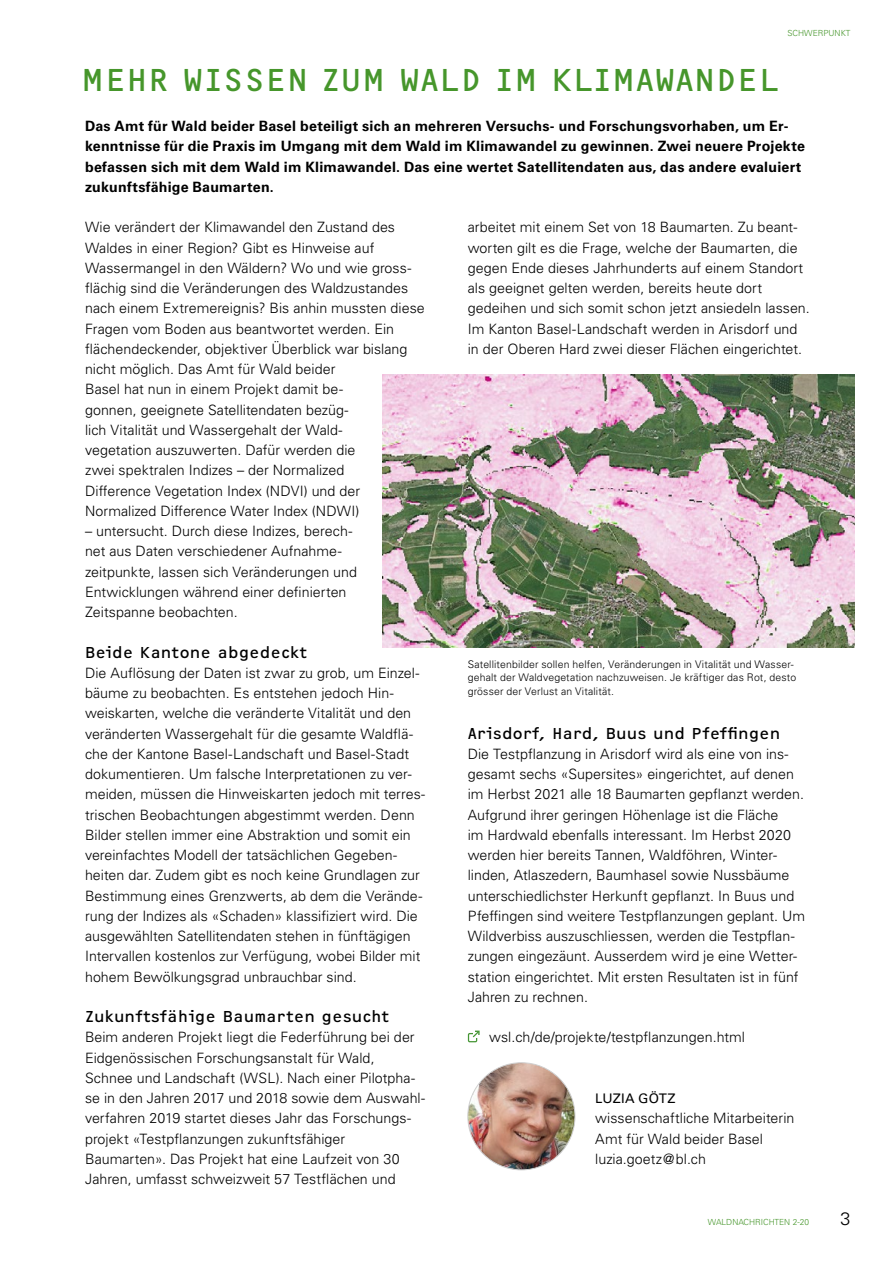
<style>
.page{position:relative;width:893px;height:1263px;background:#fff}
.page>*{position:absolute;margin:0;border:0;box-sizing:border-box;transform-origin:0 0}
.Überschrift_1__grün{font:33px "OCRF Pro";letter-spacing:.01em;color:#46962b}
.t1{font:300 18px "Univers LT Std";color:#000}
.Überschrift_2__schwa{font:16.5px "OCRF Pro";color:#000}
.Fliesstext{font:16.5px "OCRF Pro";color:#000}
.Fliesstext-2{font:300 14.25px/20.2px "Univers LT Pro 45";color:#000}
.Lead__schwarz{font:700 14.25px/20.2px "Univers LT Pro 65";letter-spacing:.015em;color:#000}
.Name_unter_Text{font:13.2px "Univers LT Pro 55 Roman";letter-spacing:.005em;color:#000}
.Bildunterschrift__Te{font:300 10.5px/13.5px "Univers LT Pro 45";letter-spacing:.015em;color:#000}
.Seitenindex_oben{font:300 8.4px "Univers LT Std";color:#46962b}
</style>
<div class="page">
<svg style="left:467px;top:1034px;width:11px;height:9px"></svg>
<div style="left:468px;top:1033px;width:9px;height:9px;background:#fff"></div>
<div style="left:468px;top:1033px;width:9px;height:9px;border:1px solid #469635"></div>
<svg style="left:471px;top:1030px;width:9px;height:9px"></svg>
<img style="left:383px;top:374px;width:472px;height:273px">
<img style="left:468px;top:1063px;width:107px;height:107px;border-radius:54px">
<p class="Seitenindex_oben" style="left:787px;top:28px;width:64px">SCHWERPUNKT</p>
<p class="Überschrift_1__grün" style="left:81px;top:53px;width:700px">MEHR WISSEN ZUM WALD IM KLIMAWANDEL</p>
<p class="Lead__schwarz" style="left:85px;top:115px;width:721px">Das Amt für Wald beider Basel beteiligt sich an mehreren Versuchs- und Forschungsvorhaben, um Er&shy;kenntnisse für die Praxis im Umgang mit dem Wald im Klimawandel zu gewinnen. Zwei neuere Projekte befassen sich mit dem Wald im Klimawandel. Das eine wertet Satellitendaten aus, das andere evaluiert zukunftsfähige Baumarten.</p>
<p class="Fliesstext-2" style="left:468px;top:217px;width:344px">arbeitet mit einem Set von 18 Baumarten. Zu beant&shy;worten gilt es die Frage, welche der Baumarten, die gegen Ende dieses Jahrhunderts auf einem Standort als geeignet gelten werden, bereits heute dort gedeihen und sich somit schon jetzt ansiedeln lassen.<br>Im Kanton Basel-Landschaft werden in Arisdorf und in der Oberen Hard zwei dieser Flächen eingerichtet.</p>
<p class="Fliesstext-2" style="left:85px;top:217px;width:341px">Wie verändert der Klimawandel den Zustand des Waldes in einer Region? Gibt es Hinweise auf Wassermangel in den Wäldern? Wo und wie gross&shy;flächig sind die Veränderungen des Waldzustandes nach einem Extremereignis? Bis anhin mussten diese Fragen vom Boden aus beantwortet werden. Ein flächendeckender, objektiver Überblick war bislang nicht möglich. Das Amt für Wald beider<br>Basel hat nun in einem Projekt damit be-<br>gonnen, geeignete Satellitendaten bezüg-<br>lich Vitalität und Wassergehalt der Wald-<br>vegetation auszuwerten. Dafür werden die<br>zwei spektralen Indizes – der Normalized<br>Difference Vegetation Index (NDVI) und der Normalized Difference Water Index (NDWI)</p>
<p class="Fliesstext-2" style="left:85px;top:520px;width:274px">– untersucht. Durch diese Indizes, berech&shy;net aus Daten verschiedener Aufnahme&shy;zeitpunkte, lassen sich Veränderungen und Entwicklungen während einer definierten Zeitspanne beobachten.</p>
<p class="Überschrift_2__schwa" style="left:85px;top:639px;width:224px">Beide Kantone abgedeckt</p>
<p class="Fliesstext-2" style="left:85px;top:662px;width:342px">Die Auflösung der Daten ist zwar zu grob, um Einzel&shy;bäume zu beobachten. Es entstehen jedoch Hin&shy;weiskarten, welche die veränderte Vitalität und den veränderten Wassergehalt für die gesamte Waldflä&shy;che der Kantone Basel-Landschaft und Basel-Stadt dokumentieren. Um falsche Interpretationen zu ver&shy;meiden, müssen die Hinweiskarten jedoch mit terres&shy;trischen Beobachtungen abgestimmt werden. Denn Bilder stellen immer eine Abstraktion und somit ein vereinfachtes Modell der tatsächlichen Gegeben&shy;heiten dar. Zudem gibt es noch keine Grundlagen zur Bestimmung eines Grenzwerts, ab dem die Verände&shy;rung der Indizes als «Schaden» klassifiziert wird. Die ausgewählten Satellitendaten stehen in fünftägigen Intervallen kostenlos zur Verfügung, wobei Bilder mit hohem Bewölkungsgrad unbrauchbar sind.</p>
<p class="Überschrift_2__schwa" style="left:85px;top:1003px;width:306px">Zukunftsfähige Baumarten gesucht</p>
<p class="Fliesstext-2" style="left:85px;top:1027px;width:342px">Beim anderen Projekt liegt die Federführung bei der Eidgenössischen Forschungsanstalt für Wald, Schnee und Landschaft (WSL). Nach einer Pilotpha&shy;se in den Jahren 2017 und 2018 sowie dem Auswahl&shy;verfahren 2019 startet dieses Jahr das Forschungs&shy;projekt «Testpflanzungen zukunftsfähiger Baumarten». Das Projekt hat eine Laufzeit von 30<br>Jahren, umfasst schweizweit 57 Testflächen und</p>
<p class="Bildunterschrift__Te" style="left:468px;top:657px;width:330px">Satellitenbilder sollen helfen, Veränderungen in Vitalität und Wasser&shy;gehalt der Waldvegetation nachzuweisen. Je kräftiger das Rot, desto grösser der Verlust an Vitalität.</p>
<p class="Fliesstext" style="left:468px;top:720px;width:314px">Arisdorf, Hard, Buus und Pfeffingen</p>
<p class="Fliesstext-2" style="left:468px;top:743px;width:339px">Die Testpflanzung in Arisdorf wird als eine von ins&shy;gesamt sechs «Supersites» eingerichtet, auf denen im Herbst 2021 alle 18 Baumarten gepflanzt werden.<br>Aufgrund ihrer geringen Höhenlage ist die Fläche<br>im Hardwald ebenfalls interessant. Im Herbst 2020 werden hier bereits Tannen, Waldföhren, Winter&shy;linden, Atlaszedern, Baumhasel sowie Nussbäume unterschiedlichster Herkunft gepflanzt. In Buus und Pfeffingen sind weitere Testpflanzungen geplant. Um Wildverbiss auszuschliessen, werden die Testpflan&shy;zungen eingezäunt. Ausserdem wird je eine Wetter&shy;station eingerichtet. Mit ersten Resultaten ist in fünf Jahren zu rechnen.</p>
<p class="Fliesstext-2" style="left:489px;top:1027px;width:257px">wsl.ch/de/projekte/testpflanzungen.html</p>
<p class="Name_unter_Text" style="left:595px;top:1089px;width:82px">LUZIA GÖTZ</p>
<p class="Fliesstext-2" style="left:595px;top:1108px;width:201px">wissenschaftliche Mitarbeiterin<br>Amt für Wald beider Basel</p>
<p class="Fliesstext-2" style="left:595px;top:1148px;width:112px">luzia.goetz @ bl.ch</p>
<p class="Seitenindex_oben" style="left:708px;top:1216px;width:103px">WALDNACHRICHTEN 2-20</p>
<p class="t1" style="left:840px;top:1207px;width:12px">3</p>
</div>
